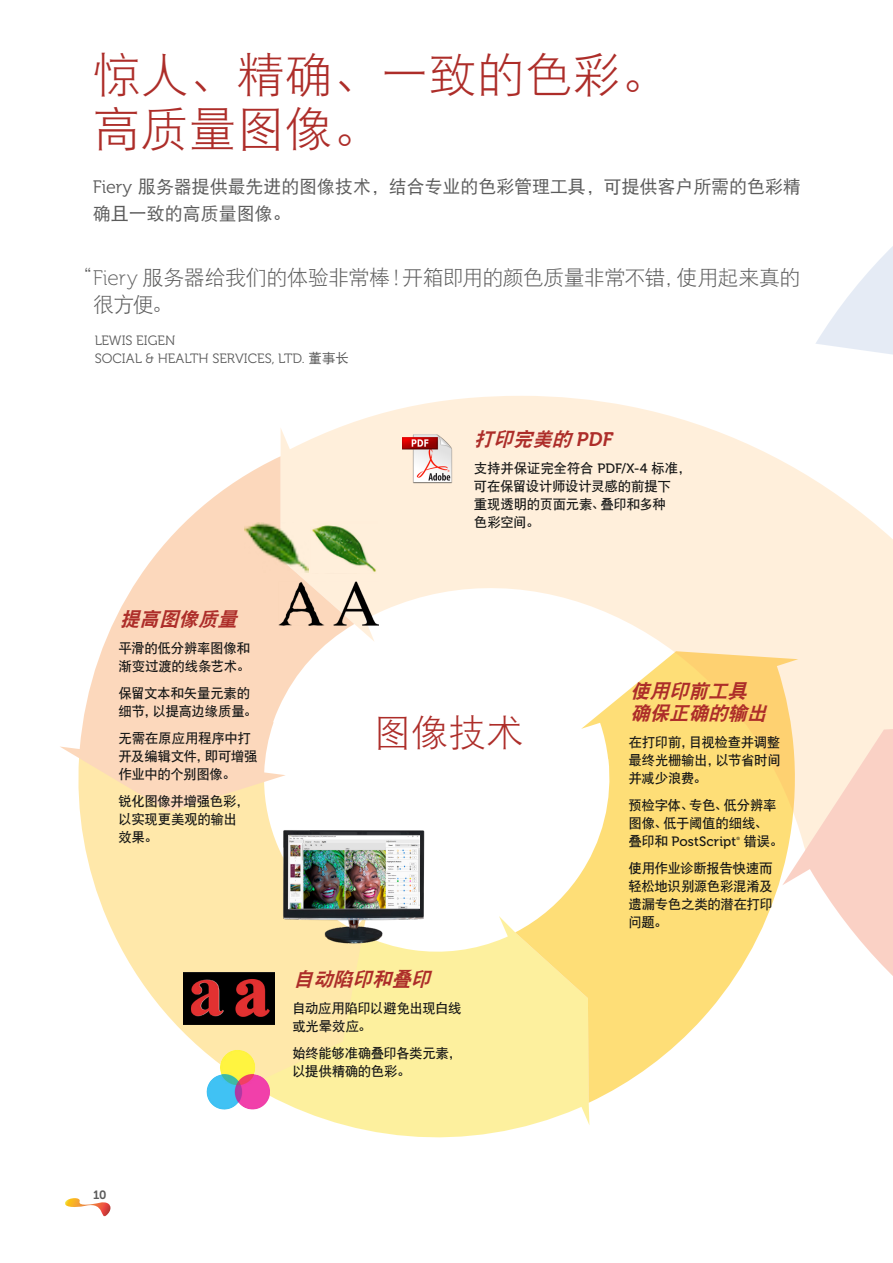
<style>
.page{position:relative;width:893px;height:1263px;background:#fff}
.page>*{position:absolute;margin:0;border:0;box-sizing:border-box;transform-origin:0 0}
.t1{font:48px/54px "DF Hei W3";color:#ad2d29}
.t2{font:37.5px "DF Hei W3";color:#ad2d29}
.t3{font:21px/27px "DF Hei W3";letter-spacing:-.025em;color:#5b5b5b}
.t4{font:italic 19.5px/22.5px "DF Hei W9";color:#ad2d29}
.t5{font:18px/27px "DF Hei W5";letter-spacing:-.005em;color:#5b5b5b}
.t6{font:13.5px/18px "DF Hei W7";letter-spacing:-.025em;color:#151616}
.t7{font:13.5px/18px "Museo 300";color:#5b5b5b}
.t8{font:13.5px "Museo 500";letter-spacing:.01em;color:#151616}
.t9{font:12px "Museo 700";color:#5b5b5b}
.t10{font:4.5px "Museo 500";color:#151616}
.s1{font-family:"Museo 300"}
.s2{font-family:"Museo 100"}
.s3{font-family:"DF Hei W5"}
.s4{font-family:"Museo 700"}
.s5{font-family:"Museo 500"}
.s6{font-family:"DF Hei W7"}
</style>
<div class="page">
<svg style="left:65px;top:1198px;width:45px;height:19px"></svg>
<svg style="left:281px;top:396px;width:612px;height:324px;fill:#ffefdb"></svg>
<svg style="left:248px;top:916px;width:341px;height:222px;fill:#fdf09e"></svg>
<svg style="left:80px;top:812px;width:287px;height:283px;fill:#ffe8aa"></svg>
<svg style="left:798px;top:720px;width:95px;height:256px"></svg>
<svg style="left:815px;top:246px;width:78px;height:230px"></svg>
<svg style="left:515px;top:651px;width:283px;height:452px;fill:#fede77"></svg>
<svg style="left:60px;top:456px;width:294px;height:356px;fill:#fcd8bc"></svg>
<img style="left:206px;top:1050px;width:31px;height:50px">
<img style="left:184px;top:973px;width:90px;height:51px">
<img style="left:402px;top:434px;width:50px;height:50px">
<img style="left:274px;top:820px;width:163px;height:134px">
<img style="left:289px;top:835px;width:130px;height:74px">
<img style="left:244px;top:523px;width:64px;height:49px">
<img style="left:310px;top:522px;width:68px;height:52px">
<img style="left:279px;top:582px;width:46px;height:44px">
<img style="left:329px;top:581px;width:49px;height:44px">
<h1 class="t1" style="left:93px;top:47px;width:577px">惊人、精确、一致的色彩。高质量图像。</h1>
<h3 class="t5" style="left:93px;top:173px;width:709px"><span class="s1">Fiery</span> 服务器提供最先进的图像技术，结合专业的色彩管理工具，可提供客户所需的色彩精确且一致的高质量图像。</h3>
<h3 class="t3" style="left:93px;top:264px;width:708px;text-indent:-21px">“<span class="s2">Fiery</span> 服务器给我们的体验非常棒！开箱即用的颜色质量非常不错，使用起来真的很方便。</h3>
<p class="t7" style="left:95px;top:331px;width:256px">LEWIS EIGEN<br>SOCIAL &amp; HEALTH SERVICES, LTD. <span class="s3">董事长</span></p>
<h3 class="t4" style="left:120px;top:608px;width:124px">提高图像质量</h3>
<p class="t6" style="left:118px;top:639px;width:133px">平滑的低分辨率图像和渐变过渡的线条艺术。</p>
<p class="t6" style="left:118px;top:684px;width:140px">保留文本和矢量元素的细节，以提高边缘质量。</p>
<p class="t6" style="left:118px;top:729px;width:141px">无需在原应用程序中打开及编辑文件，即可增强作业中的个别图像。</p>
<p class="t6" style="left:118px;top:792px;width:132px">锐化图像并增强色彩，以实现更美观的输出效果。</p>
<h3 class="t4" style="left:474px;top:428px;width:141px">打印完美的 <span class="s4">P D F</span></h3>
<p class="t6" style="left:474px;top:459px;width:218px">支持并保证完全符合 <span class="s5">PDF/X-4</span> 标准，可在保留设计师设计灵感的前提下<br>重现透明的页面元素、叠印和多种<br>色彩空间。</p>
<h2 class="t2" style="left:374px;top:714px;width:151px">图像技术</h2>
<h3 class="t4" style="left:294px;top:968px;width:143px">自动陷印和叠印</h3>
<p class="t6" style="left:292px;top:999px;width:171px">自动应用陷印以避免出现白线或光晕效应。</p>
<p class="t6" style="left:292px;top:1044px;width:170px">始终能够准确叠印各类元素，以提供精确的色彩。</p>
<h3 class="t4" style="left:630px;top:680px;width:143px">使用印前工具确保正确的输出</h3>
<p class="t6" style="left:628px;top:733px;width:154px;text-align:justify">在打印前，目视检查并调整最终光栅输出，以节省时间并减少浪费。</p>
<p class="t6" style="left:628px;top:796px;width:150px">预检字体、专色、低分辨率图像、低于阈值的细线、</p>
<p class="t8" style="left:628px;top:834px;width:109px"><span class="s6">叠印和</span> PostScript</p>
<p class="t10" style="left:736px;top:836px;width:5px">®</p>
<p class="t6" style="left:628px;top:828px;width:156px;line-height:27px;text-indent:115px">错误。使用作业诊断报告快速而</p>
<p class="t6" style="left:628px;top:877px;width:146px;text-align:justify">轻松地识别源色彩混淆及遗漏专色之类的潜在打印问题。</p>
<p class="t9" style="left:93px;top:1188px;width:15px">10</p>
</div>
